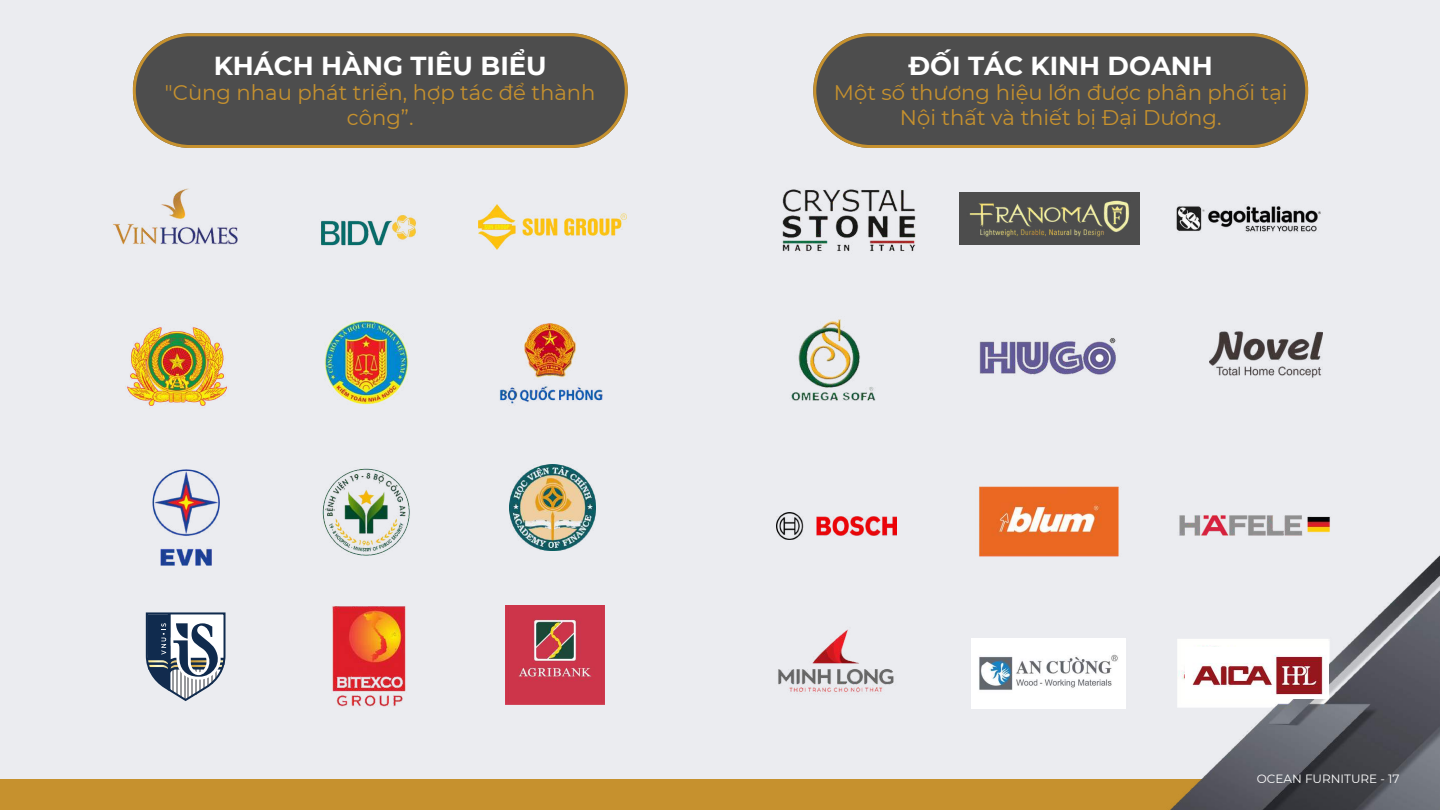
<style>
.page{position:relative;width:1440px;height:810px;background:#ebecf0}
.page>*{position:absolute;margin:0;border:0;box-sizing:border-box;transform-origin:0 0}
.t1{font:700 26px "Montserrat";color:#fff}
.t2{font:21.2px/24.8px "Montserrat";color:#c6912e;text-align:center}
.t3{font:12px "Montserrat";color:#fff}
</style>
<div class="page">
<svg style="left:133px;top:33px;width:495px;height:115px;background:#5c5853"></svg>
<img style="left:782px;top:189px;width:548px;height:520px">
<svg style="left:813px;top:33px;width:495px;height:115px;background:#5c5853"></svg>
<div style="left:0;top:779px;width:1440px;height:31px;background:#c6912e"></div>
<img style="left:1079px;top:550px;width:361px;height:260px">
<img style="left:1186px;top:648px;width:142px;height:51px">
<img style="left:324px;top:321px;width:85px;height:84px">
<img style="left:499px;top:323px;width:104px;height:81px">
<img style="left:972px;top:639px;width:153px;height:69px">
<img style="left:478px;top:204px;width:148px;height:46px">
<img style="left:152px;top:469px;width:67px;height:97px">
<img style="left:127px;top:327px;width:100px;height:79px">
<img style="left:322px;top:468px;width:88px;height:88px">
<img style="left:321px;top:215px;width:95px;height:31px">
<img style="left:332px;top:606px;width:74px;height:101px">
<img style="left:505px;top:606px;width:99px;height:99px">
<img style="left:509px;top:464px;width:86px;height:86px">
<svg style="left:145px;top:612px;width:81px;height:89px"></svg>
<div style="left:737px;top:311px;width:187px;height:418px;background:#ebecf0"></div>
<img style="left:791px;top:319px;width:85px;height:82px">
<div style="left:1172px;top:295px;width:187px;height:135px;background:#ebecf0"></div>
<img style="left:1210px;top:331px;width:112px;height:47px">
<img style="left:778px;top:606px;width:153px;height:103px">
<img style="left:776px;top:512px;width:120px;height:27px">
<p class="t1" style="left:214px;top:50px;width:335px">KHÁCH HÀNG TIÊU BIỂU</p>
<p class="t2" style="left:165px;top:80px;width:432px">"Cùng nhau phát triển, hợp tác để thành công”.</p>
<p class="t1" style="left:909px;top:50px;width:306px">ĐỐI TÁC KINH DOANH</p>
<p class="t2" style="left:834px;top:80px;width:455px">Một số thương hiệu lớn được phân phối tại<br>Nội thất và thiết bị Đại Dương.</p>
<p class="t3" style="left:1257px;top:772px;width:144px">OCEAN FURNITURE - 17</p>
</div>
